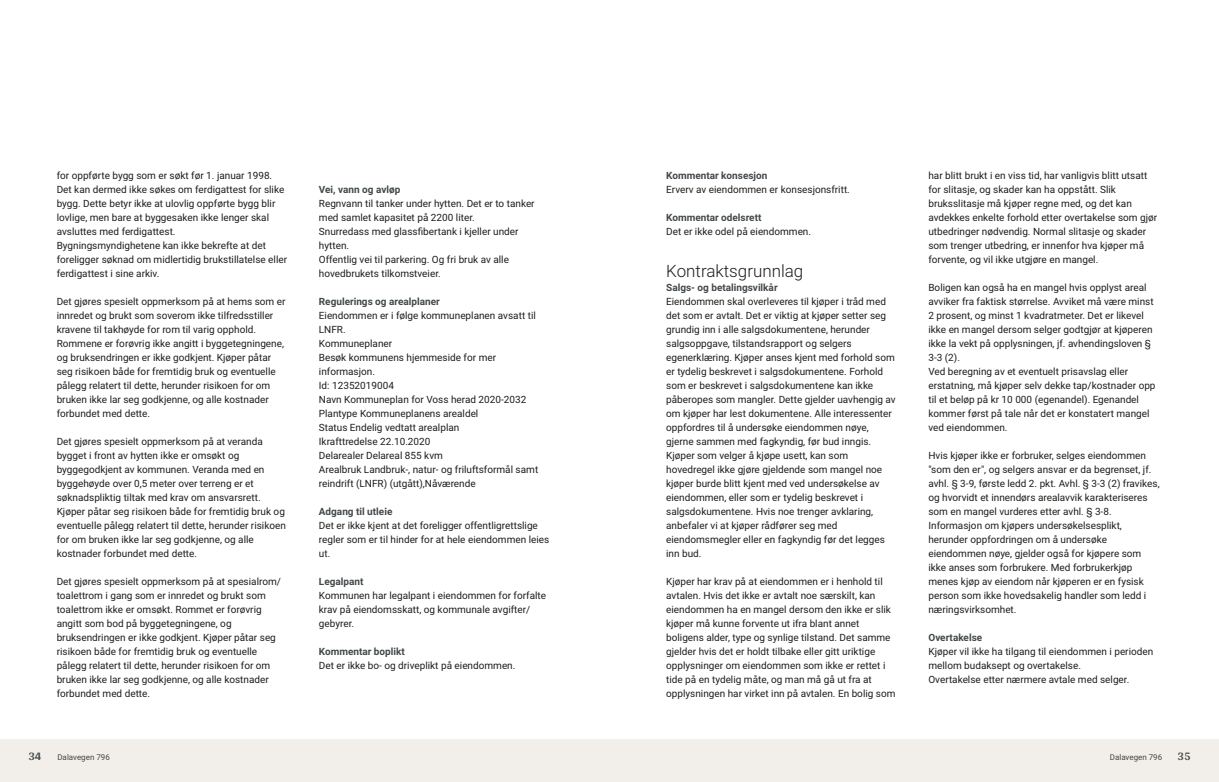
<style>
.page{position:relative;width:1219px;height:782px;background:#fff}
.page>*{position:absolute;margin:0;border:0;box-sizing:border-box;transform-origin:0 0}
.t1{font:300 17px "Roboto";color:#1d1d1b}
.t2{font:700 12px "Arya";color:#414749}
.t3{font:10px/14px "Roboto";color:#1d1d1b}
.t4{font:700 10px "Roboto";color:#414749}
.t5{font:8px "Roboto";color:#414749}
</style>
<div class="page">
<div style="left:0;top:739px;width:612px;height:42px;background:#f2eeea"></div>
<div style="left:607px;top:739px;width:612px;height:42px;background:#f2eeea"></div>
<p class="t3" style="left:57px;top:167px;width:232px">for oppførte bygg som er søkt før 1. januar 1998.<br>Det kan dermed ikke søkes om ferdigattest for slike bygg. Dette betyr ikke at ulovlig oppførte bygg blir lovlige, men bare at byggesaken ikke lenger skal avsluttes med ferdigattest.<br>Bygningsmyndighetene kan ikke bekrefte at det foreligger søknad om midlertidig brukstillatelse eller ferdigattest i sine arkiv.</p>
<p class="t3" style="left:57px;top:293px;width:230px">Det gjøres spesielt oppmerksom på at hems som er innredet og brukt som soverom ikke tilfredsstiller kravene til takhøyde for rom til varig opphold.<br>Rommene er forøvrig ikke angitt i byggetegningene, og bruksendringen er ikke godkjent. Kjøper påtar seg risikoen både for fremtidig bruk og eventuelle pålegg relatert til dette, herunder risikoen for om bruken ikke lar seg godkjenne, og alle kostnader forbundet med dette.</p>
<p class="t3" style="left:57px;top:433px;width:231px">Det gjøres spesielt oppmerksom på at veranda bygget i front av hytten ikke er omsøkt og byggegodkjent av kommunen. Veranda med en byggehøyde over 0,5 meter over terreng er et søknadspliktig tiltak med krav om ansvarsrett.<br>Kjøper påtar seg risikoen både for fremtidig bruk og eventuelle pålegg relatert til dette, herunder risikoen for om bruken ikke lar seg godkjenne, og alle kostnader forbundet med dette.</p>
<p class="t3" style="left:57px;top:573px;width:226px">Det gjøres spesielt oppmerksom på at spesialrom/ toalettrom i gang som er innredet og brukt som toalettrom ikke er omsøkt. Rommet er forøvrig angitt som bod på byggetegningene, og bruksendringen er ikke godkjent. Kjøper påtar seg risikoen både for fremtidig bruk og eventuelle pålegg relatert til dette, herunder risikoen for om bruken ikke lar seg godkjenne, og alle kostnader forbundet med dette.</p>
<p class="t2" style="left:28px;top:749px;width:15px">34</p>
<p class="t5" style="left:57px;top:751px;width:54px">Dalavegen 796</p>
<p class="t4" style="left:319px;top:182px;width:83px">Vei, vann og avløp</p>
<p class="t3" style="left:319px;top:195px;width:217px">Regnvann til tanker under hytten. Det er to tanker med samlet kapasitet på 2200 liter.<br>Snurredass med glassfibertank i kjeller under hytten.<br>Offentlig vei til parkering. Og fri bruk av alle hovedbrukets tilkomstveier.</p>
<p class="t4" style="left:319px;top:294px;width:122px">Regulerings og arealplaner</p>
<p class="t3" style="left:319px;top:307px;width:221px">Eiendommen er i følge kommuneplanen avsatt til<br>LNFR.<br>Kommuneplaner<br>Besøk kommunens hjemmeside for mer informasjon.<br>Id: 12352019004<br>Navn Kommuneplan for Voss herad 2020‑2032<br>Plantype Kommuneplanens arealdel<br>Status Endelig vedtatt arealplan<br>Ikrafttredelse 22.10.2020<br>Delarealer Delareal 855 kvm<br>Arealbruk Landbruk‑, natur‑ og friluftsformål samt reindrift (LNFR) (utgått),Nåværende</p>
<p class="t4" style="left:319px;top:504px;width:75px">Adgang til utleie</p>
<p class="t3" style="left:319px;top:517px;width:232px">Det er ikke kjent at det foreligger offentligrettslige regler som er til hinder for at hele eiendommen leies ut.</p>
<p class="t4" style="left:319px;top:574px;width:46px">Legalpant</p>
<p class="t3" style="left:319px;top:587px;width:229px">Kommunen har legalpant i eiendommen for forfalte krav på eiendomsskatt, og kommunale avgifter/ gebyrer.</p>
<p class="t4" style="left:319px;top:644px;width:88px">Kommentar boplikt</p>
<p class="t3" style="left:319px;top:657px;width:198px">Det er ikke bo‑ og driveplikt på eiendommen.</p>
<p class="t4" style="left:666px;top:168px;width:103px">Kommentar konsesjon</p>
<p class="t3" style="left:666px;top:181px;width:185px">Erverv av eiendommen er konsesjonsfritt.</p>
<p class="t4" style="left:666px;top:210px;width:97px">Kommentar odelsrett</p>
<p class="t3" style="left:666px;top:223px;width:146px">Det er ikke odel på eiendommen.</p>
<h1 class="t1" style="left:666px;top:258px;width:139px">Kontraktsgrunnlag</h1>
<p class="t4" style="left:666px;top:280px;width:113px">Salgs‑ og betalingsvilkår</p>
<p class="t3" style="left:666px;top:293px;width:231px">Eiendommen skal overleveres til kjøper i tråd med det som er avtalt. Det er viktig at kjøper setter seg grundig inn i alle salgsdokumentene, herunder salgsoppgave, tilstandsrapport og selgers egenerklæring. Kjøper anses kjent med forhold som er tydelig beskrevet i salgsdokumentene. Forhold som er beskrevet i salgsdokumentene kan ikke påberopes som mangler. Dette gjelder uavhengig av om kjøper har lest dokumentene. Alle interessenter oppfordres til å undersøke eiendommen nøye, gjerne sammen med fagkyndig, før bud inngis.<br>Kjøper som velger å kjøpe usett, kan som hovedregel ikke gjøre gjeldende som mangel noe kjøper burde blitt kjent med ved undersøkelse av eiendommen, eller som er tydelig beskrevet i salgsdokumentene. Hvis noe trenger avklaring, anbefaler vi at kjøper rådfører seg med eiendomsmegler eller en fagkyndig før det legges inn bud.</p>
<p class="t3" style="left:666px;top:573px;width:231px">Kjøper har krav på at eiendommen er i henhold til avtalen. Hvis det ikke er avtalt noe særskilt, kan eiendommen ha en mangel dersom den ikke er slik kjøper må kunne forvente ut ifra blant annet boligens alder, type og synlige tilstand. Det samme gjelder hvis det er holdt tilbake eller gitt uriktige opplysninger om eiendommen som ikke er rettet i tide på en tydelig måte, og man må gå ut fra at opplysningen har virket inn på avtalen. En bolig som</p>
<p class="t3" style="left:928px;top:167px;width:230px">har blitt brukt i en viss tid, har vanligvis blitt utsatt for slitasje, og skader kan ha oppstått. Slik bruksslitasje må kjøper regne med, og det kan avdekkes enkelte forhold etter overtakelse som gjør utbedringer nødvendig. Normal slitasje og skader som trenger utbedring, er innenfor hva kjøper må forvente, og vil ikke utgjøre en mangel.</p>
<p class="t3" style="left:928px;top:279px;width:229px">Boligen kan også ha en mangel hvis opplyst areal avviker fra faktisk størrelse. Avviket må være minst 2 prosent, og minst 1 kvadratmeter. Det er likevel ikke en mangel dersom selger godtgjør at kjøperen ikke la vekt på opplysningen, jf. avhendingsloven § 3‑3 (2).<br>Ved beregning av et eventuelt prisavslag eller erstatning, må kjøper selv dekke tap/kostnader opp til et beløp på kr 10 000 (egenandel). Egenandel kommer først på tale når det er konstatert mangel ved eiendommen.</p>
<p class="t3" style="left:928px;top:447px;width:233px">Hvis kjøper ikke er forbruker, selges eiendommen "som den er", og selgers ansvar er da begrenset, jf. avhl. § 3‑9, første ledd 2. pkt. Avhl. § 3‑3 (2) fravikes, og hvorvidt et innendørs arealavvik karakteriseres som en mangel vurderes etter avhl. § 3‑8.<br>Informasjon om kjøpers undersøkelsesplikt, herunder oppfordringen om å undersøke eiendommen nøye, gjelder også for kjøpere som ikke anses som forbrukere. Med forbrukerkjøp menes kjøp av eiendom når kjøperen er en fysisk person som ikke hovedsakelig handler som ledd i næringsvirksomhet.</p>
<p class="t4" style="left:928px;top:630px;width:55px">Overtakelse</p>
<p class="t3" style="left:928px;top:643px;width:226px">Kjøper vil ikke ha tilgang til eiendommen i perioden mellom budaksept og overtakelse.<br>Overtakelse etter nærmere avtale med selger.</p>
<p class="t5" style="left:1110px;top:751px;width:54px">Dalavegen 796</p>
<p class="t2" style="left:1177px;top:749px;width:15px">35</p>
</div>
